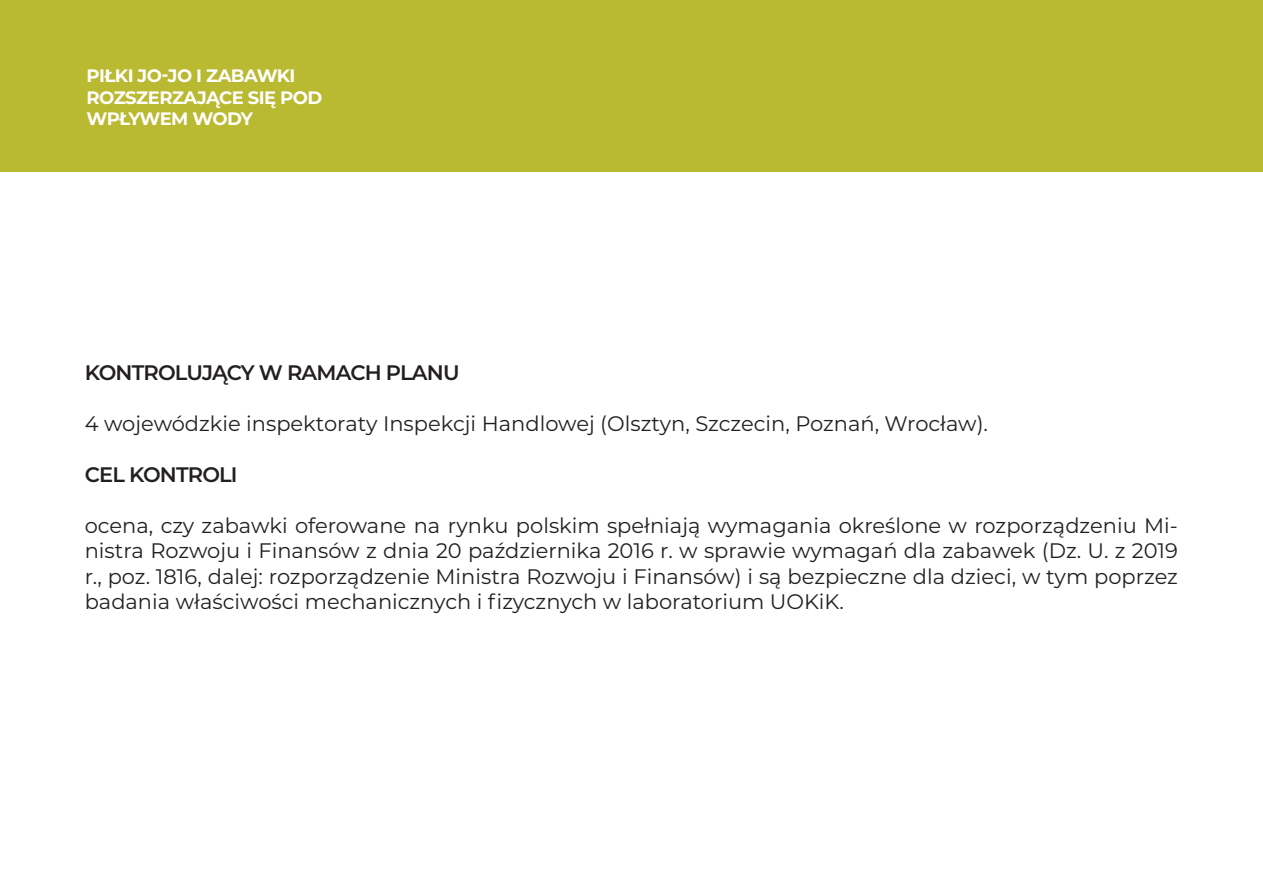
<style>
.page{position:relative;width:1263px;height:893px;background:#fff}
.page>*{position:absolute;margin:0;border:0;box-sizing:border-box;transform-origin:0 0}
.t1{font:21px/25.5px "Montserrat";color:#231f20;text-align:justify}
.t2{font:600 21px "Montserrat";letter-spacing:-.04em;color:#231f20}
.t3{font:700 18px/21.6px "Montserrat";letter-spacing:-.03em;color:#fff}
</style>
<div class="page">
<div style="left:0;top:0;width:1263px;height:171px;background:#bab932"></div>
<p class="t3" style="left:87px;top:64px;width:237px">PIŁKI JO-JO I ZABAWKI<br>ROZSZERZAJĄCE SIĘ POD<br>WPŁYWEM WODY</p>
<p class="t2" style="left:85px;top:357px;width:376px">KONTROLUJĄCY W RAMACH PLANU</p>
<p class="t1" style="left:85px;top:410px;width:905px">4 wojewódzkie inspektoraty Inspekcji Handlowej (Olsztyn, Szczecin, Poznań, Wrocław).</p>
<p class="t2" style="left:85px;top:459px;width:154px">CEL KONTROLI</p>
<p class="t1" style="left:85px;top:512px;width:1095px">ocena, czy zabawki oferowane na rynku polskim spełniają wymagania określone w rozporządzeniu Mi&shy;nistra Rozwoju i Finansów z dnia 20 października 2016 r. w sprawie wymagań dla zabawek (Dz. U. z 2019 r., poz. 1816, dalej: rozporządzenie Ministra Rozwoju i Finansów) i są bezpieczne dla dzieci, w tym poprzez badania właściwości mechanicznych i fizycznych w laboratorium UOKiK.</p>
</div>
